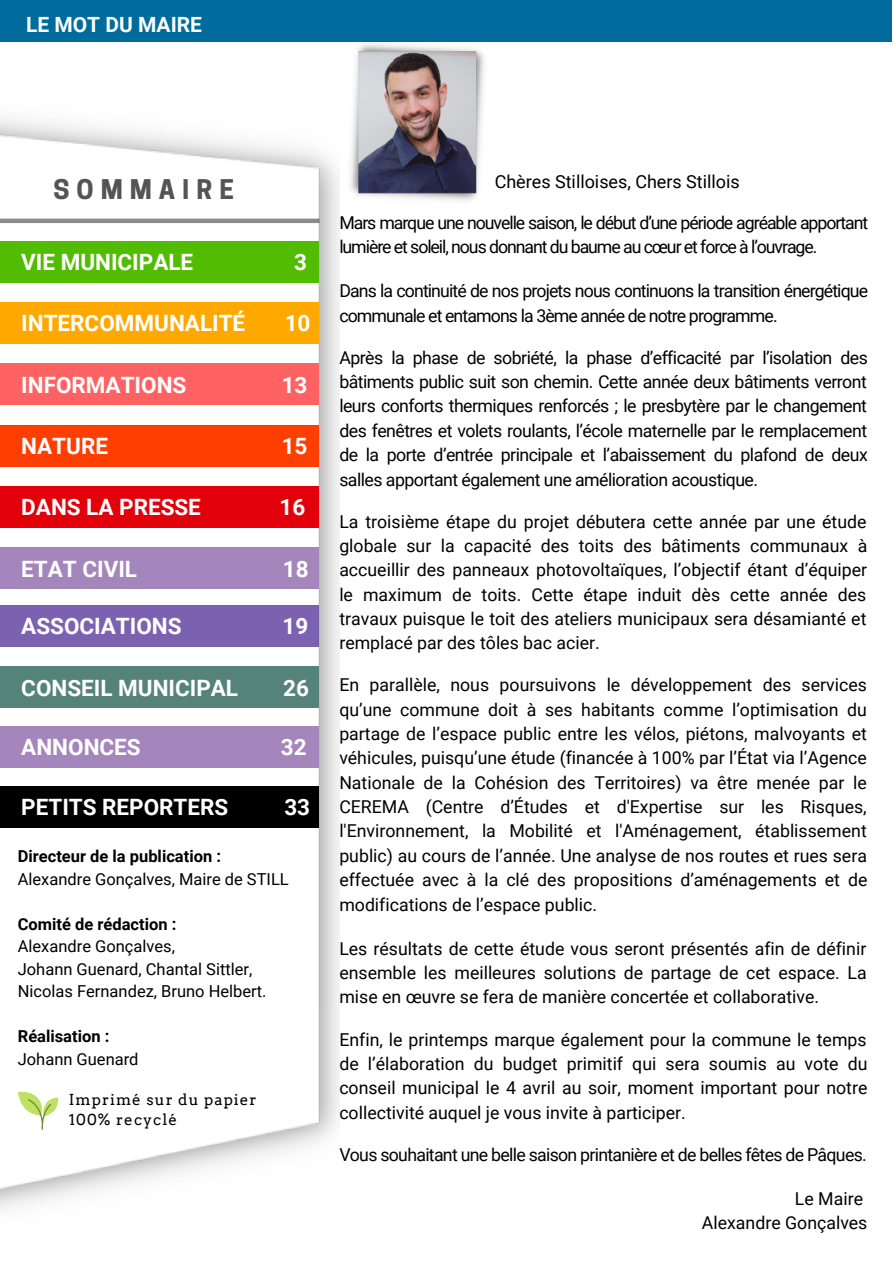
<style>
.page{position:relative;width:893px;height:1264px;background:#fff}
.page>*{position:absolute;margin:0;border:0;box-sizing:border-box;transform-origin:0 0}
.t1{font:700 25.5px "Cooper Hewitt";letter-spacing:.275em;color:#545454}
.t2{font:700 22.5px "Roboto";color:#fff}
.t3{font:700 21px "Roboto";color:#fcfdf9}
.t4{font:18px "Roboto";color:#000}
.t5{font:17.7px/24.3px "Roboto";letter-spacing:-.04em;color:#000;text-align:justify}
.t6{font:17.7px/24.3px "Roboto";letter-spacing:-.06em;color:#000}
.t7{font:17.7px/24.3px "Roboto";color:#000;text-align:right}
.t8{font:16.5px/22.5px "Roboto";color:#000}
.t9{font:700 16.5px "Roboto";color:#000}
.t10{font:15.15px/20.2px "Arvo";letter-spacing:.07em;color:#000}
</style>
<div class="page">
<div style="left:0;top:0;width:891px;height:42px;background:#006b9d"></div>
<img style="left:350px;top:44px;width:134px;height:157px">
<img style="left:0;top:118px;width:339px;height:1091px">
<div style="left:0;top:218px;width:319px;height:5px;background:#8b8b8b"></div>
<div style="left:0;top:241px;width:318px;height:42px;background:#51bc02"></div>
<div style="left:0;top:302px;width:318px;height:42px;background:#ffa800"></div>
<div style="left:0;top:425px;width:318px;height:41px;background:#ff3e01"></div>
<div style="left:0;top:363px;width:318px;height:42px;background:#fe6263"></div>
<div style="left:0;top:547px;width:318px;height:42px;background:#a486bc"></div>
<div style="left:0;top:726px;width:318px;height:42px;background:#a486bc"></div>
<div style="left:0;top:666px;width:318px;height:42px;background:#55837a"></div>
<svg style="left:18px;top:1091px;width:40px;height:38px"></svg>
<div style="left:0;top:486px;width:318px;height:42px;background:#e2000b"></div>
<div style="left:0;top:605px;width:318px;height:42px;background:#7c61b0"></div>
<div style="left:0;top:785px;width:318px;height:42px;background:#000"></div>
<p class="t3" style="left:26px;top:13px;width:177px">LE MOT DU MAIRE</p>
<h1 class="t1" style="left:53px;top:180px;width:182px">SOMMAIRE</h1>
<p class="t2" style="left:21px;top:249px;width:173px">VIE MUNICIPALE</p>
<p class="t2" style="left:294px;top:249px;width:14px">3</p>
<p class="t2" style="left:21px;top:310px;width:225px">INTERCOMMUNALITÉ</p>
<p class="t2" style="left:284px;top:310px;width:27px">10</p>
<p class="t2" style="left:21px;top:372px;width:166px">INFORMATIONS</p>
<p class="t2" style="left:282px;top:372px;width:27px">13</p>
<p class="t2" style="left:21px;top:433px;width:88px">NATURE</p>
<p class="t2" style="left:282px;top:433px;width:27px">15</p>
<p class="t2" style="left:21px;top:494px;width:181px">DANS LA PRESSE</p>
<p class="t2" style="left:279px;top:494px;width:27px">16</p>
<p class="t2" style="left:21px;top:556px;width:117px">ETAT CIVIL</p>
<p class="t2" style="left:283px;top:556px;width:27px">18</p>
<p class="t2" style="left:21px;top:613px;width:162px">ASSOCIATIONS</p>
<p class="t2" style="left:282px;top:613px;width:27px">19</p>
<p class="t2" style="left:21px;top:674px;width:218px">CONSEIL MUNICIPAL</p>
<p class="t2" style="left:283px;top:674px;width:27px">26</p>
<p class="t2" style="left:21px;top:734px;width:121px">ANNONCES</p>
<p class="t2" style="left:281px;top:734px;width:27px">32</p>
<p class="t2" style="left:21px;top:794px;width:208px">PETITS REPORTERS</p>
<p class="t2" style="left:284px;top:794px;width:27px">33</p>
<p class="t9" style="left:18px;top:847px;width:205px">Directeur de la publication :</p>
<p class="t8" style="left:18px;top:867px;width:272px">Alexandre Gonçalves, Maire de STILL</p>
<p class="t9" style="left:18px;top:914px;width:160px">Comité de rédaction :</p>
<p class="t8" style="left:18px;top:935px;width:250px">Alexandre Gonçalves,<br>Johann Guenard, Chantal Sittler,<br>Nicolas Fernandez, Bruno Helbert.</p>
<p class="t9" style="left:18px;top:1026px;width:93px">Réalisation :</p>
<p class="t8" style="left:18px;top:1047px;width:122px">Johann Guenard</p>
<p class="t10" style="left:69px;top:1089px;width:189px">Imprimé sur du papier<br>100% recyclé</p>
<p class="t4" style="left:494px;top:171px;width:246px">Chères Stilloises, Chers Stillois</p>
<p class="t6" style="left:339px;top:210px;width:530px">Mars marque une nouvelle saison, le début d’une période agréable apportant lumière et soleil, nous donnant du baume au cœur et force à l’ouvrage.</p>
<p class="t5" style="left:339px;top:279px;width:530px">Dans la continuité de nos projets nous continuons la transition énergétique communale et entamons la 3ème année de notre programme.</p>
<p class="t5" style="left:339px;top:345px;width:530px">Après la phase de sobriété, la phase d’efficacité par l’isolation des bâtiments public suit son chemin. Cette année deux bâtiments verront leurs conforts thermiques renforcés ; le presbytère par le changement des fenêtres et volets roulants, l’école maternelle par le remplacement de la porte d’entrée principale et l’abaissement du plafond de deux salles apportant également une amélioration acoustique.</p>
<p class="t5" style="left:339px;top:509px;width:529px">La troisième étape du projet débutera cette année par une étude globale sur la capacité des toits des bâtiments communaux à accueillir des panneaux photovoltaïques, l’objectif étant d’équiper le maximum de toits. Cette étape induit dès cette année des travaux puisque le toit des ateliers municipaux sera désamianté et remplacé par des tôles bac acier.</p>
<p class="t5" style="left:339px;top:673px;width:529px">En parallèle, nous poursuivons le développement des services qu’une commune doit à ses habitants comme l’optimisation du partage de l’espace public entre les vélos, piétons, malvoyants et véhicules, puisqu’une étude (financée à 100% par l’État via l’Agence Nationale de la Cohésion des Territoires) va être menée par le CEREMA (Centre d’Études et d'Expertise sur les Risques, l'Environnement, la Mobilité et l'Aménagement, établissement public) au cours de l’année. Une analyse de nos routes et rues sera effectuée avec à la clé des propositions d’aménagements et de modifications de l’espace public.</p>
<p class="t5" style="left:339px;top:936px;width:528px">Les résultats de cette étude vous seront présentés afin de définir ensemble les meilleures solutions de partage de cet espace. La mise en œuvre se fera de manière concertée et collaborative.</p>
<p class="t5" style="left:339px;top:1027px;width:529px">Enfin, le printemps marque également pour la commune le temps de l’élaboration du budget primitif qui sera soumis au vote du conseil municipal le 4 avril au soir, moment important pour notre collectivité auquel je vous invite à participer.</p>
<p class="t5" style="left:339px;top:1142px;width:529px">Vous souhaitant une belle saison printanière et de belles fêtes de Pâques.</p>
<p class="t7" style="left:701px;top:1186px;width:167px">Le Maire<br>Alexandre Gonçalves</p>
</div>
